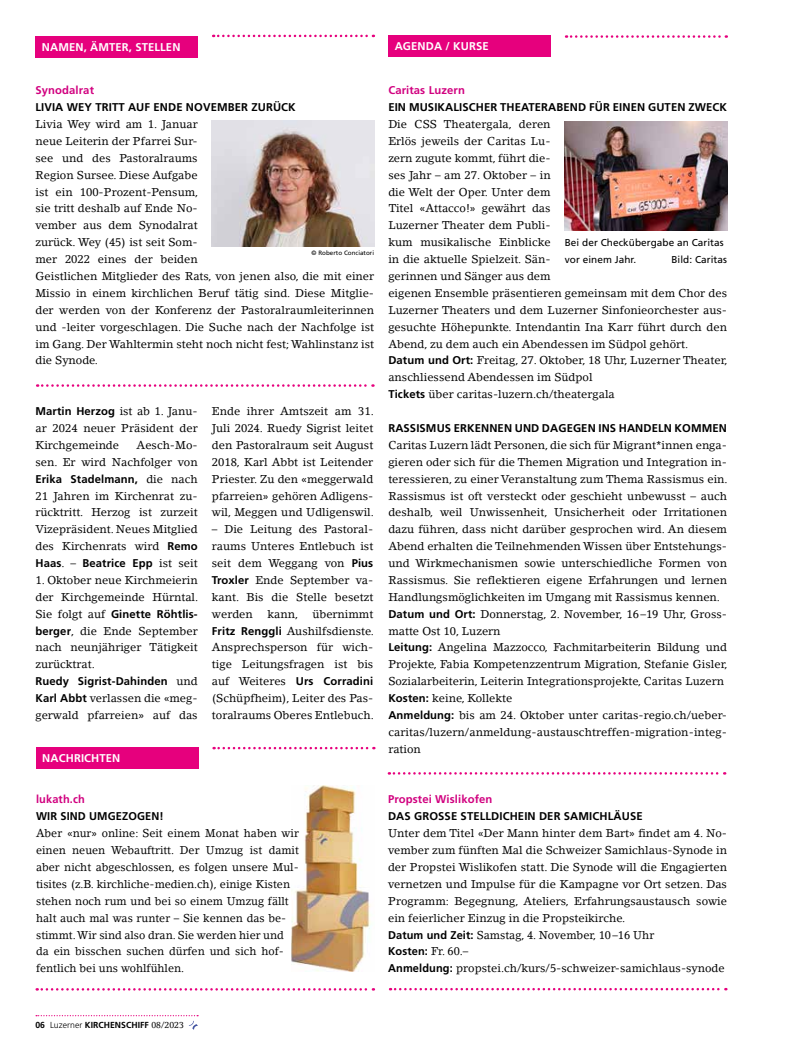
<style>
.page{position:relative;width:798px;height:1053px;background:#fff}
.page>*{position:absolute;margin:0;border:0;box-sizing:border-box;transform-origin:0 0}
.t1{font:11.25px/16.9px "Lino Letter Std";color:#000}
.t2{font:700 11.25px "Frutiger LT Std";letter-spacing:.01em;color:#000}
.t3{font:700 11.25px "Frutiger LT Std";letter-spacing:.01em;color:#d1007f}
.t4{font:700 11.25px "Frutiger LT Std";letter-spacing:.01em;color:#fff}
.t5{font:10px/16.9px "Frutiger LT Std";letter-spacing:.005em;color:#000}
.t6{font:700 8.75px "Frutiger LT Std";letter-spacing:.005em;color:#000}
.t7{font:6.25px "Frutiger LT Std";letter-spacing:.005em;color:#000}
.s1{font-family:"Lino Letter Std";font-weight:400}
.s2{font-family:"Frutiger LT Std";font-weight:700}
.s3{font-weight:300}
</style>
<div class="page">
<svg style="left:36px;top:1015px;width:162px;height:14px"></svg>
<img style="left:291px;top:785px;width:80px;height:185px">
<svg style="left:213px;top:35px;width:161px;height:2px"></svg>
<svg style="left:389px;top:772px;width:336px;height:2px"></svg>
<svg style="left:390px;top:987px;width:336px;height:3px"></svg>
<svg style="left:37px;top:384px;width:336px;height:3px"></svg>
<svg style="left:37px;top:988px;width:337px;height:2px"></svg>
<div style="left:35px;top:36px;width:163px;height:21px;background:#e6007d"></div>
<svg style="left:213px;top:746px;width:161px;height:3px"></svg>
<div style="left:36px;top:746px;width:162px;height:22px;background:#e6007d"></div>
<svg style="left:566px;top:35px;width:160px;height:3px"></svg>
<div style="left:388px;top:35px;width:162px;height:22px;background:#e6007d"></div>
<img style="left:564px;top:121px;width:162px;height:109px">
<img style="left:212px;top:121px;width:162px;height:125px">
<p class="t4" style="left:42px;top:40px;width:140px">NAMEN, ÄMTER, STELLEN</p>
<p class="t3" style="left:35px;top:84px;width:60px">Synodalrat</p>
<p class="t2" style="left:35px;top:101px;width:262px">LIVIA WEY TRITT AUF ENDE NOVEMBER ZURÜCK</p>
<p class="t1" style="left:35px;top:116px;width:340px">Livia Wey wird am 1. Januar<br>neue Leiterin der Pfarrei Sur-<br>see und des Pastoralraums<br>Region Sursee. Diese Aufgabe<br>ist ein 100-Prozent-Pensum,<br>sie tritt deshalb auf Ende No-<br>vember aus dem Synodalrat<br>zurück. Wey (45) ist seit Som-<br>mer 2022 eines der beiden<br>Geistlichen Mitglieder des Rats, von jenen also, die mit einer Missio in einem kirchlichen Beruf tätig sind. Diese Mitglie&shy;der werden von der Konferenz der Pastoralraumleiterinnen und -leiter vorgeschlagen. Die Suche nach der Nachfolge ist im Gang. Der Wahltermin steht noch nicht fest; Wahlinstanz ist die Synode.</p>
<p class="t7" style="left:311px;top:249px;width:64px">© Roberto Conciatori</p>
<p class="t2" style="left:35px;top:404px;width:164px">Martin Herzog <span class="s1">ist ab 1. Janu-</span></p>
<p class="t1" style="left:35px;top:419px;width:164px">ar 2024 neuer Präsident der<br>Kirchgemeinde</p>
<p class="t1" style="left:35px;top:436px;width:164px;text-align:right">Aesch-Mo-<br>sen. Er wird Nachfolger von</p>
<p class="t2" style="left:35px;top:472px;width:164px">Erika Stadelmann, <span class="s1">die nach</span></p>
<p class="t1" style="left:35px;top:487px;width:164px;text-align:justify">21 Jahren im Kirchenrat zu&shy;rücktritt. Herzog ist zurzeit Vizepräsident. Neues Mitglied des Kirchenrats wird <span class="s2">Remo</span></p>
<p class="t2" style="left:35px;top:556px;width:164px">Haas<span class="s1">. –</span> Beatrice Epp <span class="s1">ist seit</span></p>
<p class="t1" style="left:35px;top:571px;width:164px">1. Oktober neue Kirchmeierin der Kirchgemeinde Hürntal.</p>
<p class="t2" style="left:35px;top:607px;width:164px"><span class="s1">Sie folgt auf</span> Ginette Röhtlis-</p>
<p class="t1" style="left:35px;top:622px;width:164px;text-align:justify"><span class="s2">berger</span>, die Ende September nach neunjähriger Tätigkeit zurücktrat.</p>
<p class="t2" style="left:35px;top:674px;width:164px">Ruedy Sigrist-Dahinden <span class="s1">und</span></p>
<p class="t1" style="left:35px;top:689px;width:164px"><span class="s2">Karl Abbt</span> verlassen die «meg&shy;gerwald pfarreien» auf das</p>
<p class="t4" style="left:42px;top:751px;width:79px">NACHRICHTEN</p>
<p class="t1" style="left:212px;top:402px;width:163px;text-align:justify">Ende ihrer Amtszeit am 31.<br>Juli 2024. Ruedy Sigrist leitet den Pastoralraum seit August 2018, Karl Abbt ist Leitender Priester. Zu den «meggerwald pfarreien» gehören Adligens&shy;wil, Meggen und Udligenswil.</p>
<p class="t1" style="left:212px;top:521px;width:163px;text-align:justify">– Die Leitung des Pastoral&shy;raums Unteres Entlebuch ist seit dem Weggang von <span class="s2">Pius Troxler</span> Ende September va&shy;kant. Bis die Stelle besetzt werden</p>
<p class="t1" style="left:212px;top:605px;width:163px;text-align:justify;text-indent:100px">übernimmt <span class="s2">Fritz Renggli</span> Aushilfsdienste.<br>Ansprechsperson für wich&shy;tige Leitungsfragen ist bis</p>
<p class="t2" style="left:212px;top:674px;width:163px"><span class="s1">auf Weiteres</span> Urs Corradini</p>
<p class="t1" style="left:212px;top:689px;width:163px">(Schüpfheim), Leiter des Pas&shy;toralraums Oberes Entlebuch.</p>
<p class="t1" style="left:267px;top:605px;width:32px">kann,</p>
<p class="t3" style="left:36px;top:792px;width:50px">lukath.ch</p>
<p class="t2" style="left:36px;top:809px;width:129px">WIR SIND UMGEZOGEN!</p>
<p class="t1" style="left:36px;top:824px;width:264px">Aber «nur» online: Seit einem Monat haben wir einen neuen Webauftritt. Der Umzug ist damit aber nicht abgeschlossen, es folgen unsere Mul&shy;tisites (z.B. kirchliche-medien.ch), einige Kisten stehen noch rum und bei so einem Umzug fällt halt auch mal was runter – Sie kennen das be&shy;stimmt. Wir sind also dran. Sie werden hier und da ein bisschen suchen dürfen und sich hof&shy;fentlich bei uns wohlfühlen.</p>
<p class="t4" style="left:394px;top:40px;width:95px">AGENDA / KURSE</p>
<p class="t3" style="left:388px;top:84px;width:78px">Caritas Luzern</p>
<p class="t2" style="left:388px;top:101px;width:340px">EIN MUSIKALISCHER THEATERABEND FÜR EINEN GUTEN ZWECK</p>
<p class="t1" style="left:388px;top:116px;width:341px">Die CSS Theatergala, deren<br>Erlös jeweils der Caritas Lu-<br>zern zugute kommt, führt die-<br>ses Jahr – am 27. Oktober – in<br>die Welt der Oper. Unter dem<br>Titel «Attacco!» gewährt das<br>Luzerner Theater dem Publi-<br>kum musikalische Einblicke<br>in die aktuelle Spielzeit. Sän-<br>gerinnen und Sänger aus dem<br>eigenen Ensemble präsentieren gemeinsam mit dem Chor des Luzerner Theaters und dem Luzerner Sinfonieorchester aus&shy;gesuchte Höhepunkte. Intendantin Ina Karr führt durch den Abend, zu dem auch ein Abendessen im Südpol gehört.<br><span class="s2">Datum und Ort:</span> Freitag, 27. Oktober, 18 Uhr, Luzerner Theater, anschliessend Abendessen im Südpol<br><span class="s2">Tickets</span> über caritas-luzern.ch/theatergala</p>
<p class="t5" style="left:564px;top:234px;width:160px">Bei der Checkübergabe an Caritas vor einem Jahr.</p>
<p class="t5" style="left:671px;top:251px;width:57px">Bild: Caritas</p>
<p class="t2" style="left:388px;top:421px;width:340px">RASSISMUS ERKENNEN UND DAGEGEN INS HANDELN KOMMEN</p>
<p class="t1" style="left:388px;top:436px;width:341px">Caritas Luzern lädt Personen, die sich für Migrant*innen enga&shy;gieren oder sich für die Themen Migration und Integration in&shy;teressieren, zu einer Veranstaltung zum Thema Rassismus ein.<br>Rassismus ist oft versteckt oder geschieht unbewusst – auch deshalb, weil Unwissenheit, Unsicherheit oder Irritationen dazu führen, dass nicht darüber gesprochen wird. An diesem Abend erhalten die Teilnehmenden Wissen über Entstehungs&shy;und Wirkmechanismen sowie unterschiedliche Formen von Rassismus. Sie reflektieren eigene Erfahrungen und lernen Handlungsmöglichkeiten im Umgang mit Rassismus kennen.<br><span class="s2">Datum und Ort:</span> Donnerstag, 2. November, 16–19 Uhr, Gross&shy;matte Ost 10, Luzern<br><span class="s2">Leitung:</span> Angelina Mazzocco, Fachmitarbeiterin Bildung und Projekte, Fabia Kompetenzzentrum Migration, Stefanie Gisler, Sozialarbeiterin, Leiterin Integrationsprojekte, Caritas Luzern <span class="s2">Kosten:</span> keine, Kollekte<br><span class="s2">Anmeldung:</span> bis am 24. Oktober unter caritas-regio.ch/ueber&shy;caritas/luzern/anmeldung-austauschtreffen-migration-integ&shy;ration</p>
<p class="t3" style="left:388px;top:792px;width:106px">Propstei Wislikofen</p>
<p class="t2" style="left:388px;top:809px;width:256px">DAS GROSSE STELLDICHEIN DER SAMICHLÄUSE</p>
<p class="t1" style="left:388px;top:824px;width:340px">Unter dem Titel «Der Mann hinter dem Bart» findet am 4. No&shy;vember zum fünften Mal die Schweizer Samichlaus-Synode in der Propstei Wislikofen statt. Die Synode will die Engagierten vernetzen und Impulse für die Kampagne vor Ort setzen. Das Programm: Begegnung, Ateliers, Erfahrungsaustausch sowie ein feierlicher Einzug in die Propsteikirche.<br><span class="s2">Datum und Zeit:</span> Samstag, 4. November, 10–16 Uhr</p>
<p class="t2" style="left:388px;top:944px;width:82px">Kosten: <span class="s1">Fr. 60.–</span></p>
<p class="t1" style="left:388px;top:959px;width:338px"><span class="s2">Anmeldung:</span> propstei.ch/kurs/5-schweizer-samichlaus-synode</p>
<p class="t6" style="left:35px;top:1019px;width:150px">06 <span class="s3">Luzerner</span> KIRCHENSCHIFF <span class="s1">08/2023</span></p>
</div>
